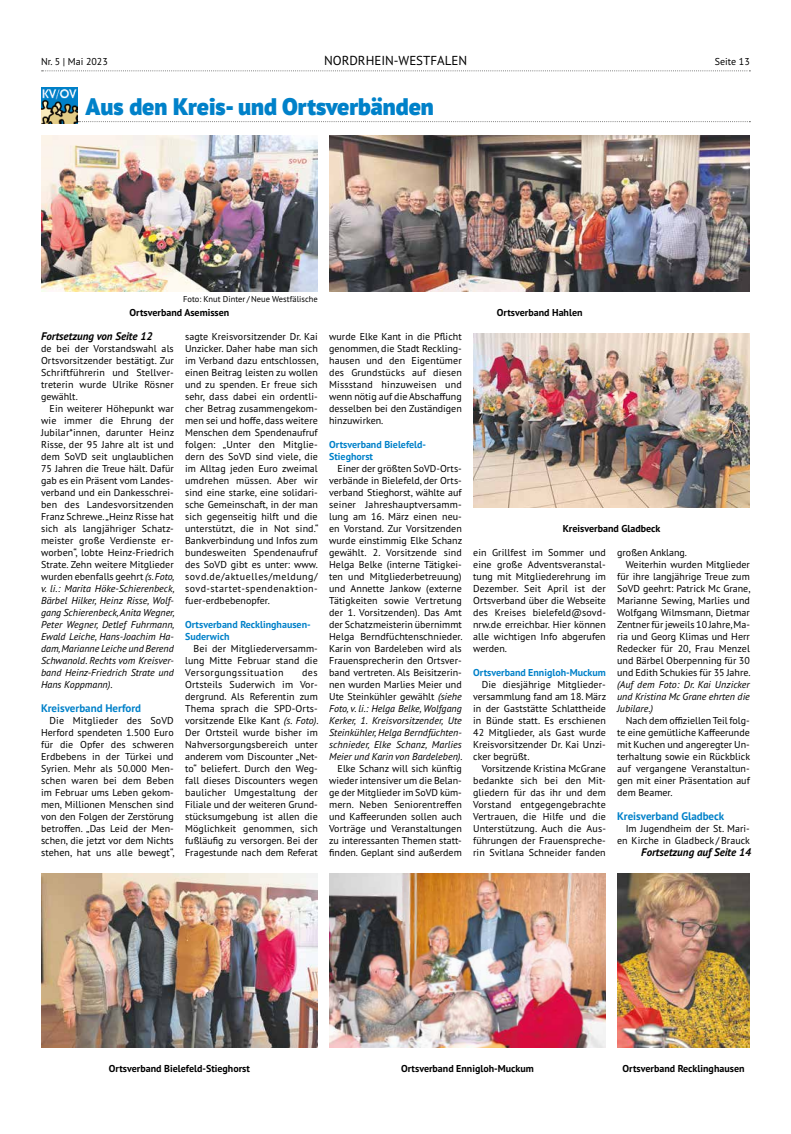
<style>
.page{position:relative;width:791px;height:1134px;background:#fff}
.page>*{position:absolute;margin:0;border:0;box-sizing:border-box;transform-origin:0 0}
.t1{font:900 24px "PT Sans Pro";color:#0081c9}
.t2{font:13px "PT Sans Pro";color:#000}
.t3{font:italic 700 11px "PT Sans Pro";color:#000}
.t4{font:700 11px "PT Sans Pro";color:#0081c9}
.t5{font:10px/12px "PT Sans Pro";color:#000;text-align:justify}
.t6{font:700 10px "PT Sans Pro";color:#000}
.t7{font:700 10px/12px "PT Sans Pro";color:#0081c9}
.t8{font:italic 10px/12px "PT Sans Pro";color:#000;text-align:justify}
.t9{font:8.5px "PT Sans Pro";color:#000}
.s1{font-style:italic}
</style>
<div class="page">
<svg style="left:42px;top:70px;width:708px;height:1px"></svg>
<img style="left:41px;top:88px;width:36px;height:36px">
<svg style="left:78px;top:121px;width:672px;height:1px"></svg>
<img style="left:41px;top:136px;width:277px;height:156px">
<img style="left:617px;top:873px;width:133px;height:175px">
<img style="left:41px;top:873px;width:277px;height:175px">
<img style="left:329px;top:873px;width:277px;height:175px">
<img style="left:473px;top:333px;width:277px;height:175px">
<img style="left:329px;top:136px;width:421px;height:156px">
<p class="t5" style="left:41px;top:55px;width:68px">Nr. 5 | Mai 2023</p>
<h2 class="t2" style="left:324px;top:52px;width:145px">NORDRHEIN-WESTFALEN</h2>
<p class="t5" style="left:715px;top:55px;width:36px">Seite 13</p>
<h1 class="t1" style="left:86px;top:90px;width:350px">Aus den Kreis- und Ortsverbänden</h1>
<p class="t9" style="left:183px;top:293px;width:136px">Foto: Knut Dinter / Neue Westfälische</p>
<p class="t6" style="left:130px;top:305px;width:101px">Ortsverband Asemissen</p>
<p class="t3" style="left:41px;top:329px;width:113px">Fortsetzung von Seite 12</p>
<p class="t5" style="left:329px;top:330px;width:134px">wurde Elke Kant in die Pflicht genommen, die Stadt Reckling&shy;hausen und den Eigentümer des Grundstücks auf diesen Missstand hinzuweisen und wenn nötig auf die Abschaffung desselben bei den Zuständigen hinzuwirken.</p>
<p class="t7" style="left:329px;top:438px;width:99px">Ortsverband Bielefeld-<br>Stieghorst</p>
<p class="t5" style="left:329px;top:462px;width:135px;text-indent:8px">Einer der größten SoVD-Orts&shy;verbände in Bielefeld, der Orts&shy;verband Stieghorst, wählte auf seiner Jahreshauptversamm&shy;lung am 16. März einen neu&shy;en Vorstand. Zur Vorsitzenden wurde einstimmig Elke Schanz gewählt. 2. Vorsitzende sind Helga Belke (interne Tätigkei&shy;ten und Mitgliederbetreuung) und Annette Jankow (externe Tätigkeiten sowie Vertretung der 1. Vorsitzenden). Das Amt der Schatzmeisterin übernimmt Helga Berndfüchtenschnieder.<br>Karin von Bardeleben wird als Frauensprecherin den Ortsver&shy;band vertreten. Als Beisitzerin&shy;nen wurden Marlies Meier und Ute Steinkühler gewählt <span class="s1">(siehe Foto, v. li.: Helga Belke, Wolfgang Kerker, 1. Kreisvorsitzender, Ute Steinkühler, Helga Berndfüchten&shy;schnieder, Elke Schanz, Marlies Meier und Karin von Bardeleben).</span></p>
<p class="t5" style="left:329px;top:762px;width:134px;text-indent:8px">Elke Schanz will sich künftig wieder intensiver um die Belan&shy;ge der Mitglieder im SoVD küm&shy;mern. Neben Seniorentreffen und Kaffeerunden sollen auch Vorträge und Veranstaltungen zu interessanten Themen statt&shy;finden. Geplant sind außerdem</p>
<p class="t5" style="left:185px;top:330px;width:135px">sagte Kreisvorsitzender Dr. Kai Unzicker. Daher habe man sich im Verband dazu entschlossen, einen Beitrag leisten zu wollen und zu spenden. Er freue sich sehr, dass dabei ein ordentli&shy;cher Betrag zusammengekom&shy;men sei und hoffe, dass weitere Menschen dem Spendenaufruf folgen: „Unter den Mitglie&shy;dern des SoVD sind viele, die im Alltag jeden Euro zweimal umdrehen müssen. Aber wir sind eine starke, eine solidari&shy;sche Gemeinschaft, in der man sich gegenseitig hilft und die unterstützt, die in Not sind.“ Bankverbindung und Infos zum bundesweiten Spendenaufruf des SoVD gibt es unter: www. sovd.de/aktuelles/meldung/ sovd-startet-spendenaktion&shy;fuer-erdbebenopfer.</p>
<p class="t7" style="left:185px;top:618px;width:127px">Ortsverband Recklinghausen-<br>Suderwich</p>
<p class="t5" style="left:185px;top:642px;width:134px;text-indent:8px">Bei der Mitgliederversamm&shy;lung Mitte Februar stand die Versorgungssituation</p>
<p class="t5" style="left:41px;top:342px;width:134px">de bei der Vorstandswahl als Ortsvorsitzender bestätigt. Zur Schriftführerin und Stellver&shy;treterin wurde Ulrike Rösner gewählt.</p>
<p class="t5" style="left:41px;top:402px;width:135px;text-indent:8px">Ein weiterer Höhepunkt war wie immer die Ehrung der Jubilar*innen, darunter Heinz Risse, der 95 Jahre alt ist und dem SoVD seit unglaublichen 75 Jahren die Treue hält. Dafür gab es ein Präsent vom Landes&shy;verband und ein Dankesschrei&shy;ben des Landesvorsitzenden Franz Schrewe. „Heinz Risse hat sich als langjähriger Schatz&shy;meister große Verdienste er&shy;worben“, lobte Heinz-Friedrich Strate. Zehn weitere Mitglieder wurden ebenfalls geehrt <span class="s1">(s. Foto, v. li.: Marita Höke-Schierenbeck, Bärbel Hilker, Heinz Risse, Wolf&shy;gang Schierenbeck, Anita Wegner, Peter Wegner, Detlef Fuhrmann, Ewald Leiche, Hans-Joachim Ha&shy;dam, Marianne Leiche und Berend Schwanold. Rechts vom Kreisver&shy;band Heinz-Friedrich Strate und Hans Koppmann)</span>.</p>
<p class="t4" style="left:41px;top:700px;width:102px">Kreisverband Herford</p>
<p class="t5" style="left:41px;top:714px;width:135px;text-indent:8px">Die Mitglieder des SoVD Herford spendeten 1.500 Euro für die Opfer des schweren Erdbebens in der Türkei und Syrien. Mehr als 50.000 Men&shy;schen waren bei dem Beben im Februar ums Leben gekom&shy;men, Millionen Menschen sind von den Folgen der Zerstörung betroffen. „Das Leid der Men&shy;schen, die jetzt vor dem Nichts stehen, hat uns alle bewegt“,</p>
<p class="t5" style="left:185px;top:666px;width:135px;text-indent:117px">des Ortsteils Suderwich im Vor&shy;dergrund. Als Referentin zum Thema sprach die SPD-Orts&shy;vorsitzende Elke Kant <span class="s1">(s. Foto)</span>.<br>Der Ortsteil wurde bisher im Nahversorgungsbereich unter anderem vom Discounter „Net&shy;to“ beliefert. Durch den Weg&shy;fall dieses Discounters wegen baulicher Umgestaltung der Filiale und der weiteren Grund&shy;stücksumgebung ist allen die Möglichkeit genommen, sich fußläufig zu versorgen. Bei der Fragestunde nach dem Referat</p>
<p class="t6" style="left:497px;top:305px;width:87px">Ortsverband Hahlen</p>
<p class="t6" style="left:563px;top:521px;width:99px">Kreisverband Gladbeck</p>
<p class="t5" style="left:473px;top:546px;width:134px">ein Grillfest im Sommer und eine große Adventsveranstal&shy;tung mit Mitgliederehrung im Dezember. Seit April ist der Ortsverband über die Webseite des Kreises bielefeld@sovd&shy;nrw.de erreichbar. Hier können alle wichtigen Info abgerufen werden.</p>
<p class="t7" style="left:473px;top:666px;width:134px">Ortsverband Ennigloh-Muckum</p>
<p class="t5" style="left:473px;top:678px;width:134px;text-indent:8px">Die diesjährige Mitglieder&shy;versammlung fand am 18. März in der Gaststätte Schlattheide in Bünde statt. Es erschienen 42 Mitglieder, als Gast wurde Kreisvorsitzender Dr. Kai Unzi&shy;cker begrüßt.</p>
<p class="t5" style="left:473px;top:762px;width:134px;text-indent:8px">Vorsitzende Kristina McGrane bedankte sich bei den Mit&shy;gliedern für das ihr und dem Vorstand entgegengebrachte Vertrauen, die Hilfe und die Unterstützung. Auch die Aus&shy;führungen der Frauenspreche&shy;rin Svitlana Schneider fanden</p>
<p class="t5" style="left:617px;top:546px;width:71px">großen Anklang.</p>
<p class="t5" style="left:626px;top:558px;width:126px">Weiterhin wurden Mitglieder</p>
<p class="t5" style="left:617px;top:570px;width:134px">für ihre langjährige Treue zum</p>
<p class="t5" style="left:617px;top:582px;width:135px">SoVD geehrt: Patrick Mc Grane,</p>
<p class="t5" style="left:617px;top:594px;width:134px">Marianne Sewing, Marlies und</p>
<p class="t5" style="left:617px;top:606px;width:134px">Wolfgang Wilmsmann, Dietmar</p>
<p class="t5" style="left:617px;top:618px;width:134px">Zentner für jeweils 10 Jahre, Ma-</p>
<p class="t5" style="left:617px;top:630px;width:134px">ria und Georg Klimas und Herr</p>
<p class="t5" style="left:617px;top:642px;width:134px">Redecker für 20, Frau Menzel</p>
<p class="t5" style="left:617px;top:654px;width:134px">und Bärbel Oberpenning für 30</p>
<p class="t5" style="left:617px;top:666px;width:135px">und Edith Schukies für 35 Jahre.</p>
<p class="t8" style="left:617px;top:678px;width:134px">(Auf dem Foto: Dr. Kai Unzicker und Kristina Mc Grane ehrten die Jubilare.)</p>
<p class="t5" style="left:617px;top:714px;width:134px;text-indent:8px">Nach dem offiziellen Teil folg&shy;te eine gemütliche Kaffeerunde mit Kuchen und angeregter Un&shy;terhaltung sowie ein Rückblick auf vergangene Veranstaltun&shy;gen mit einer Präsentation auf dem Beamer.</p>
<p class="t4" style="left:617px;top:808px;width:109px">Kreisverband Gladbeck</p>
<p class="t5" style="left:617px;top:822px;width:134px;text-align:right">Im Jugendheim der St. Mari&shy;en Kirche in Gladbeck / Brauck</p>
<p class="t3" style="left:641px;top:845px;width:111px">Fortsetzung auf Seite 14</p>
<p class="t6" style="left:109px;top:1061px;width:142px">Ortsverband Bielefeld-Stieghorst</p>
<p class="t6" style="left:622px;top:1061px;width:123px">Ortsverband Recklinghausen</p>
<p class="t6" style="left:401px;top:1061px;width:134px">Ortsverband Ennigloh-Muckum</p>
</div>
